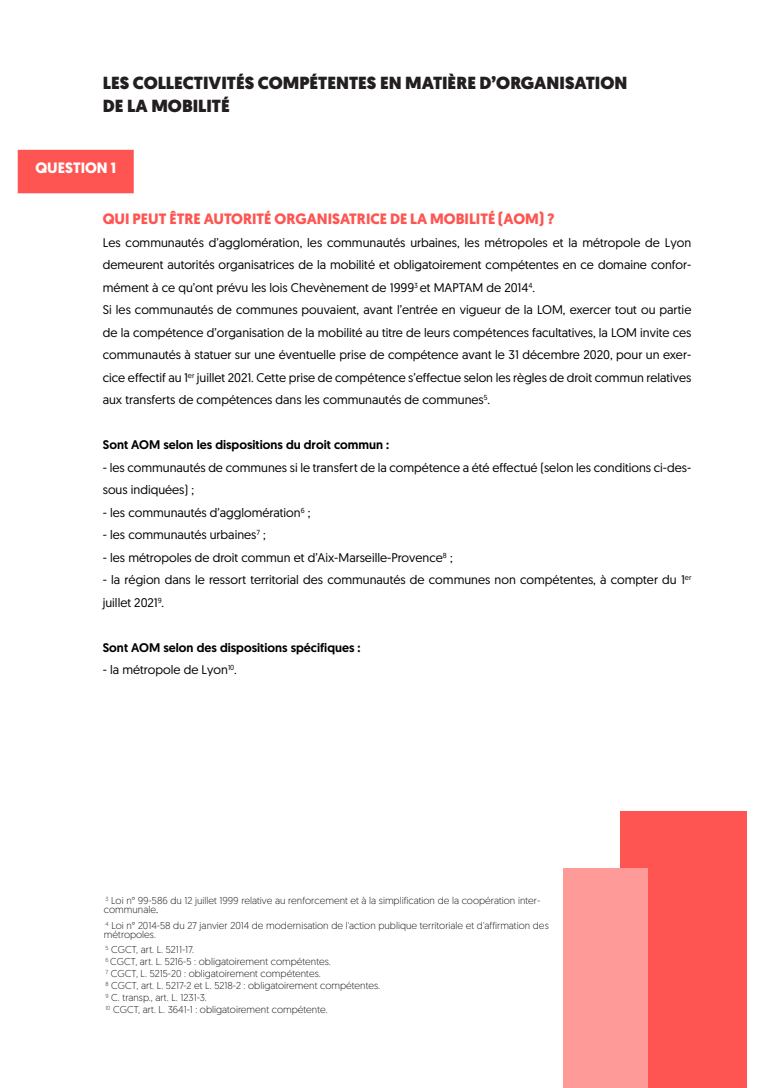
<style>
.page{position:relative;width:780px;height:1088px;background:#fff}
.page>*{position:absolute;margin:0;border:0;box-sizing:border-box;transform-origin:0 0}
.t1{font:900 17.5px "Geomanist";color:#231f20}
.t2{font:700 15px "Geomanist";color:#fe5552}
.t3{font:700 15px "Geomanist";color:#fff}
.t4{font:12.5px/22.5px "Geomanist";color:#000;text-align:justify}
.t5{font:500 12.5px "Geomanist";color:#000}
.t6{font:300 10px/12px "Geomanist";color:#231f20}
.s1{font-weight:400}
</style>
<div class="page">
<div style="left:620px;top:812px;width:127px;height:276px;background:#fe5552"></div>
<div style="left:563px;top:868px;width:85px;height:220px;background:#fe9b99"></div>
<div style="left:18px;top:150px;width:115px;height:43px;background:#fe5552"></div>
<p class="t1" style="left:103px;top:71px;width:526px">LES COLLECTIVITÉS COMPÉTENTES EN MATIÈRE D’ORGANISATION</p>
<p class="t1" style="left:103px;top:94px;width:128px">DE LA MOBILITÉ</p>
<p class="t3" style="left:35px;top:158px;width:82px">QUESTION 1</p>
<p class="t2" style="left:103px;top:209px;width:453px">QUI PEUT ÊTRE AUTORITÉ ORGANISATRICE DE LA MOBILITÉ (AOM) ?</p>
<p class="t4" style="left:103px;top:231px;width:590px">Les communautés d’agglomération, les communautés urbaines, les métropoles et la métropole de Lyon demeurent autorités organisatrices de la mobilité et obligatoirement compétentes en ce domaine confor&shy;mément à ce qu’ont prévu les lois Chevènement de 1999<sup>3</sup> et MAPTAM de 2014<sup>4</sup>.</p>
<p class="t4" style="left:103px;top:298px;width:590px">Si les communautés de communes pouvaient, avant l’entrée en vigueur de la LOM, exercer tout ou partie de la compétence d’organisation de la mobilité au titre de leurs compétences facultatives, la LOM invite ces communautés à statuer sur une éventuelle prise de compétence avant le 31 décembre 2020, pour un exer&shy;cice effectif au 1<sup>er</sup> juillet 2021. Cette prise de compétence s’effectue selon les règles de droit commun relatives aux transferts de compétences dans les communautés de communes<sup>5</sup>.</p>
<p class="t5" style="left:103px;top:437px;width:288px">Sont AOM selon les dispositions du droit commun :</p>
<p class="t4" style="left:103px;top:456px;width:590px">- les communautés de communes si le transfert de la compétence a été effectué (selon les conditions ci-des&shy;sous indiquées) ;</p>
<p class="t4" style="left:103px;top:501px;width:209px">- les communautés d’agglomération<sup>6</sup> ;</p>
<p class="t4" style="left:103px;top:523px;width:164px">- les communautés urbaines<sup>7</sup> ;</p>
<p class="t4" style="left:103px;top:546px;width:351px">- les métropoles de droit commun et d’Aix-Marseille-Provence<sup>8</sup> ;</p>
<p class="t4" style="left:103px;top:568px;width:590px">- la région dans le ressort territorial des communautés de communes non compétentes, à compter du 1<sup>er </sup>juillet 2021<sup>9</sup>.</p>
<p class="t5" style="left:103px;top:639px;width:259px">Sont AOM selon des dispositions spécifiques :</p>
<p class="t4" style="left:103px;top:658px;width:135px">- la métropole de Lyon<sup>10</sup>.</p>
<p class="t6" style="left:104px;top:896px;width:438px;line-height:9.1px"><sup>3</sup> Loi n° 99-586 du 12 juillet 1999 relative au renforcement et à la simplification de la coopération inter&shy;communale<span class="s1">.</span></p>
<p class="t6" style="left:104px;top:921px;width:446px;line-height:8.6px"><sup>4</sup> Loi n° 2014-58 du 27 janvier 2014 de modernisation de l'action publique territoriale et d'affirmation des métropoles.</p>
<p class="t6" style="left:105px;top:943px;width:276px"><sup>5</sup> CGCT, art. L. 5211-17.<br><sup>6</sup> CGCT, art. L. 5216-5 : obligatoirement compétentes.<br><sup>7</sup> CGCT, L. 5215-20 : obligatoirement compétentes.<br><sup>8</sup> CGCT, art. L. 5217-2 et L. 5218-2 : obligatoirement compétentes.<br><sup>9</sup> C. transp., art. L. 1231-3.<br><sup>10</sup> CGCT, art. L. 3641-1 : obligatoirement compétente.</p>
</div>
